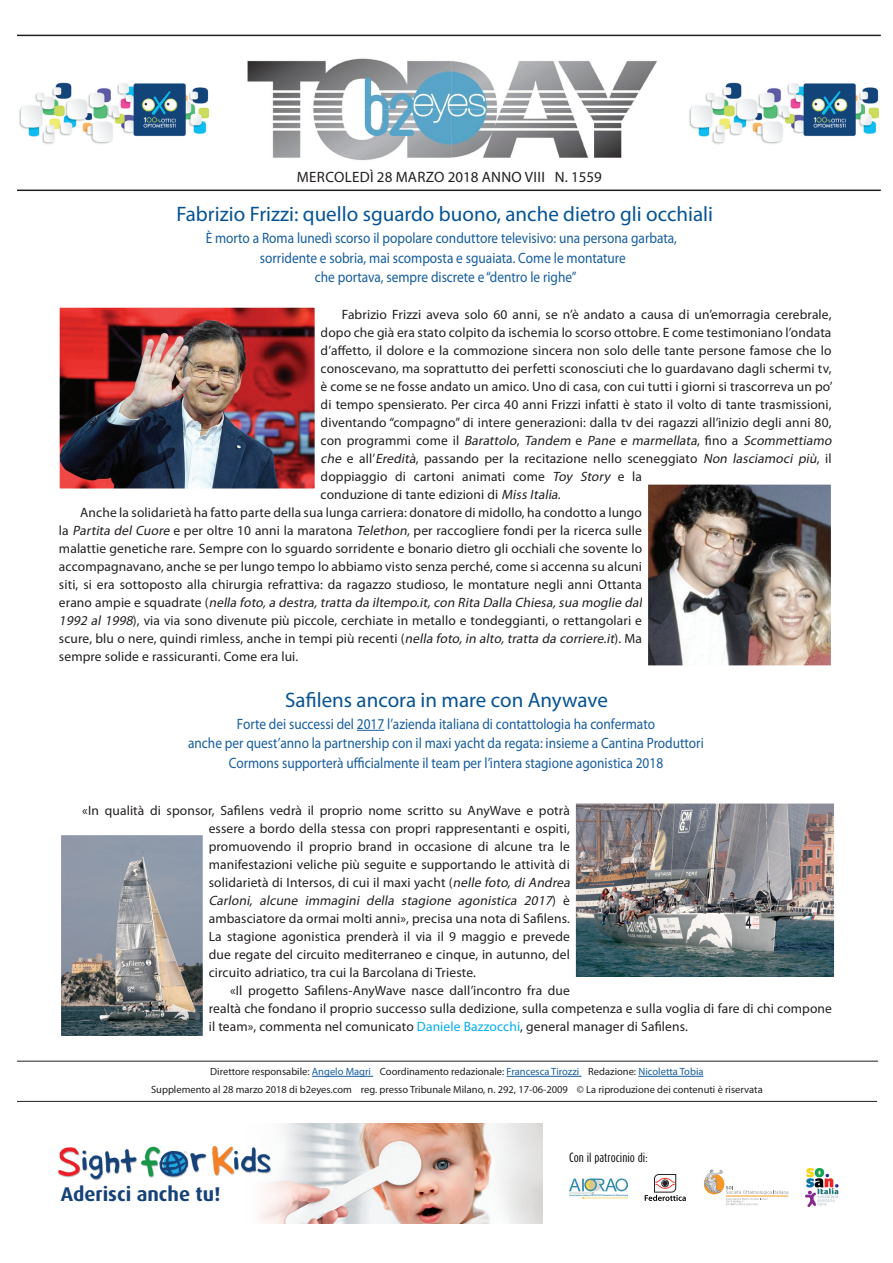
<style>
.page{position:relative;width:893px;height:1263px;background:#fff}
.page>*{position:absolute;margin:0;border:0;box-sizing:border-box;transform-origin:0 0}
.t1{font:21px "Myriad Pro";color:#075394}
.t2{font:700 19.95px "Dax Pro";color:#164279}
.t3{font:15px/19.5px "Myriad Pro";color:#175d9e;text-align:center;scale:.89 1}
.t4{font:15px "Myriad Pro";letter-spacing:.02em;color:#231f20}
.t5{font:13.5px/18px "Myriad Pro";letter-spacing:.01em;color:#231f20}
.t6{font:italic 13.5px "Myriad Pro";letter-spacing:.005em;color:#231f20}
.t7{font:italic 13.5px "Myriad Pro";letter-spacing:-.1em;color:#231f20}
.t8{font:11.1px "Dax Compact Pro";color:#000001}
.t9{font:10.5px/18px "Myriad Pro";color:#231f20;text-align:center}
.s1{font-style:normal}
.s2{font-style:italic}
.s3{color:#00aeef}
.s4{color:#175d9e}
</style>
<div class="page">
<img style="left:247px;top:58px;width:410px;height:102px">
<hr style="left:17px;top:1101px;width:860px;height:1px;background:#231f20">
<hr style="left:312px;top:1076px;width:61px;height:1px;background:#175d9e">
<hr style="left:507px;top:1076px;width:75px;height:1px;background:#175d9e">
<hr style="left:638px;top:1076px;width:65px;height:1px;background:#175d9e">
<hr style="left:17px;top:190px;width:864px;height:1px;background:#231f20">
<hr style="left:17px;top:35px;width:864px;height:1px;background:#231f20">
<hr style="left:17px;top:1061px;width:861px;height:1px;background:#231f20">
<img style="left:689px;top:82px;width:189px;height:62px">
<img style="left:19px;top:82px;width:189px;height:62px">
<img style="left:259px;top:1124px;width:284px;height:99px">
<img style="left:58px;top:1142px;width:218px;height:40px">
<svg style="left:645px;top:1174px;width:41px;height:27px"></svg>
<svg style="left:704px;top:1170px;width:84px;height:35px"></svg>
<img style="left:569px;top:1178px;width:58px;height:20px">
<img style="left:806px;top:1168px;width:33px;height:38px">
<svg style="left:357px;top:730px;width:27px;height:1px"></svg>
<img style="left:61px;top:309px;width:253px;height:178px">
<div style="left:54px;top:302px;width:267px;height:192px;border:6px solid #fff"></div>
<img style="left:577px;top:804px;width:256px;height:172px">
<div style="left:570px;top:797px;width:270px;height:190px;border:6px solid #fff"></div>
<img style="left:62px;top:836px;width:140px;height:199px">
<div style="left:55px;top:829px;width:154px;height:213px;border:6px solid #fff"></div>
<img style="left:649px;top:486px;width:181px;height:178px">
<div style="left:642px;top:479px;width:195px;height:192px;border:6px solid #fff"></div>
<p class="t4" style="left:297px;top:167px;width:306px">mercoledì 28 marzo 2018 ANNO VIII N. 1559</p>
<h1 class="t1" style="left:177px;top:201px;width:538px">Fabrizio Frizzi: quello sguardo buono, anche dietro gli occhiali</h1>
<p class="t3" style="left:206px;top:228px;width:531px">È morto a Roma lunedì scorso il popolare conduttore televisivo: una persona garbata, sorridente e sobria, mai scomposta e sguaiata. Come le montature<br>che portava, sempre discrete e “dentro le righe”</p>
<p class="t5" style="left:342px;top:306px;width:491px">Fabrizio Frizzi aveva solo 60 anni, se n’è andato a causa di un’emorragia cerebrale,</p>
<p class="t5" style="left:321px;top:324px;width:512px">dopo che già era stato colpito da ischemia lo scorso ottobre. E come testimoniano l’ondata</p>
<p class="t5" style="left:321px;top:342px;width:512px">d’affetto, il dolore e la commozione sincera non solo delle tante persone famose che lo</p>
<p class="t5" style="left:321px;top:360px;width:512px">conoscevano, ma soprattutto dei perfetti sconosciuti che lo guardavano dagli schermi tv,</p>
<p class="t5" style="left:321px;top:378px;width:514px">è come se ne fosse andato un amico. Uno di casa, con cui tutti i giorni si trascorreva un po’</p>
<p class="t5" style="left:321px;top:396px;width:512px">di tempo spensierato. Per circa 40 anni Frizzi infatti è stato il volto di tante trasmissioni,</p>
<p class="t5" style="left:321px;top:414px;width:512px">diventando “compagno” di intere generazioni: dalla tv dei ragazzi all’inizio degli anni 80,</p>
<p class="t7" style="left:321px;top:432px;width:515px"><span class="s1">c o n p ro g ra m m i c o m e i l</span> Barattolo<span class="s1">,</span> Tandem <span class="s1">e</span> Pane e marmellata<span class="s1">, fi n o a</span> Scommettiamo</p>
<p class="t5" style="left:321px;top:450px;width:512px"><span class="s2">che</span> e all’<span class="s2">Eredità</span>, passando per la recitazione nello sceneggiato <span class="s2">Non lasciamoci più</span>, il</p>
<p class="t5" style="left:321px;top:468px;width:323px">doppiaggio di cartoni animati come <span class="s2">Toy Story</span> e la</p>
<p class="t5" style="left:321px;top:486px;width:242px">conduzione di tante edizioni di <span class="s2">Miss Italia</span>.</p>
<p class="t5" style="left:80px;top:504px;width:563px">Anche la solidarietà ha fatto parte della sua lunga carriera: donatore di midollo, ha condotto a lungo</p>
<p class="t5" style="left:59px;top:522px;width:585px">la <span class="s2">Partita del Cuore</span> e per oltre 10 anni la maratona <span class="s2">Telethon</span>, per raccogliere fondi per la ricerca sulle</p>
<p class="t5" style="left:59px;top:540px;width:585px">malattie genetiche rare. Sempre con lo sguardo sorridente e bonario dietro gli occhiali che sovente lo</p>
<p class="t5" style="left:59px;top:558px;width:585px">accompagnavano, anche se per lungo tempo lo abbiamo visto senza perché, come si accenna su alcuni</p>
<p class="t5" style="left:59px;top:576px;width:585px">siti, si era sottoposto alla chirurgia refrattiva: da ragazzo studioso, le montature negli anni Ottanta</p>
<p class="t6" style="left:59px;top:594px;width:587px"><span class="s1">e r a n o a m p i e e s q u a d r a t e (</span> nella foto,a destra,tratta da iltempo.it,con Rita Dalla Chiesa,sua moglie dal</p>
<p class="t5" style="left:59px;top:612px;width:584px"><span class="s2">1992 al 1998</span>), via via sono divenute più piccole, cerchiate in metallo e tondeggianti, o rettangolari e</p>
<p class="t5" style="left:59px;top:630px;width:585px">scure, blu o nere, quindi rimless, anche in tempi più recenti (<span class="s2">nella foto,in alto,tratta da corriere.it</span>). Ma</p>
<p class="t5" style="left:59px;top:648px;width:241px">sempre solide e rassicuranti. Come era lui.</p>
<h1 class="t1" style="left:285px;top:687px;width:324px">Safilens ancora in mare con Anywave</h1>
<p class="t3" style="left:188px;top:714px;width:581px">Forte dei successi del 2017 l’azienda italiana di contattologia ha confermato<br>anche per quest’anno la partnership con il maxi yacht da regata: insieme a Cantina Produttori<br>Cormons supporterà ufficialmente il team per l’intera stagione agonistica 2018</p>
<p class="t5" style="left:209px;top:801px;width:365px;text-indent:-126px">«In qualità di sponsor, Safilens vedrà il proprio nome scritto su AnyWave e potrà essere a bordo della stessa con propri rappresentanti e ospiti, promuovendo il proprio brand in occasione di alcune tra le manifestazioni veliche più seguite e supportando le attività di solidarietà di Intersos, di cui il maxi yacht (<span class="s2">nelle foto,diAndrea Carloni, alcune immagini della stagione agonistica 2017</span>) è ambasciatore da ormai molti anni», precisa una nota di Safilens.<br>La stagione agonistica prenderà il via il 9 maggio e prevede due regate del circuito mediterraneo e cinque, in autunno, del circuito adriatico, tra cui la Barcolana di Trieste.</p>
<p class="t5" style="left:209px;top:981px;width:625px;text-indent:21px">«Il progetto Safilens-AnyWave nasce dall’incontro fra due<br>realtà che fondano il proprio successo sulla dedizione, sulla competenza e sulla voglia di fare di chi compone il team», commenta nel comunicato <span class="s3">Daniele Bazzocchi</span>, general manager di Safilens.</p>
<p class="t9" style="left:151px;top:1062px;width:613px">Direttore responsabile: <span class="s4">Angelo Magri</span> Coordinamento redazionale: <span class="s4">Francesca Tirozzi</span> Redazione: <span class="s4">Nicoletta Tobia<br></span>Supplemento al 28 marzo 2018 di b2eyes.com reg. presso Tribunale Milano, n. 292, 17-06-2009 © La riproduzione dei contenuti è riservata</p>
<h2 class="t2" style="left:61px;top:1181px;width:161px">Aderisci anche tu!</h2>
<p class="t8" style="left:569px;top:1150px;width:80px">Con il patrocinio di:</p>
</div>
